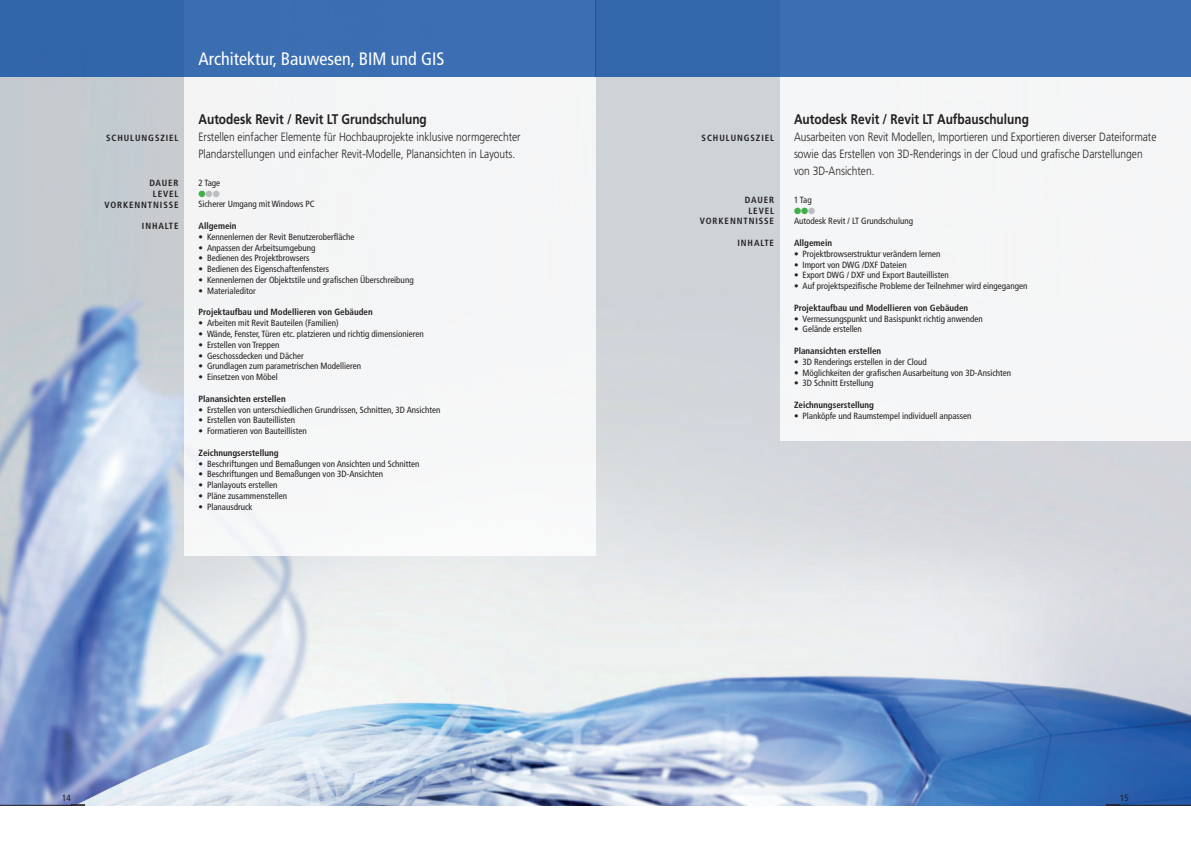
<style>
.page{position:relative;width:1191px;height:842px;background:#fff}
.page>*{position:absolute;margin:0;border:0;box-sizing:border-box;transform-origin:0 0}
.t1{font:condensed 18px "Frutiger LT Std";color:#fff}
.t2{font:700 14px "Frutiger LT Std";color:#231f20;scale:.85 1}
.t3{font:300 12px/17px "Frutiger LT Std";color:#231f20;scale:.85 1}
.t4{font:condensed 9px "Frutiger LT Std";color:#231f20}
.t5{font:700 condensed 9px "Frutiger LT Std";color:#231f20}
.t6{font:700 condensed 9px/10.8px "Frutiger LT Std";letter-spacing:.1em;color:#231f20;text-align:right}
.t7{font:9px "Zapf Ding Bats";color:#40ae49}
.s1{color:#bcbdc0}
</style>
<div class="page">
<img style="left:0;top:77px;width:1191px;height:728px">
<div style="left:184px;top:0;width:411px;height:556px;background:#f4f5f6"></div>
<div style="left:0;top:0;width:595px;height:77px;background:#3b6eb1"></div>
<div style="left:780px;top:0;width:411px;height:441px;background:#f5f6f7"></div>
<div style="left:595px;top:0;width:596px;height:77px;background:#3b6eb2"></div>
<hr style="left:0;top:805px;width:85px;height:1px;background:#231f20">
<svg style="left:71px;top:804px;width:14px;height:1px"></svg>
<hr style="left:1106px;top:805px;width:85px;height:1px;background:#231f20">
<svg style="left:1106px;top:804px;width:14px;height:1px"></svg>
<p class="t6" style="left:106px;top:132px;width:74px">SCHULUNGSZIEL</p>
<p class="t6" style="left:104px;top:178px;width:76px">DAUER<br>LEVEL<br>VORKENNTNISSE</p>
<p class="t6" style="left:142px;top:221px;width:38px">INHALTE</p>
<h1 class="t1" style="left:198px;top:48px;width:248px">Architektur, Bauwesen, BIM und GIS</h1>
<h2 class="t2" style="left:198px;top:111px;width:270px">Autodesk Revit / Revit LT Grundschulung</h2>
<h3 class="t3" style="left:198px;top:128px;width:380px">Erstellen einfacher Elemente für Hochbauprojekte inklusive normgerechter<br>Plandarstellungen und einfacher Revit-Modelle, Planansichten in Layouts.</h3>
<p class="t4" style="left:198px;top:177px;width:23px">2 Tage</p>
<p class="t7" style="left:198px;top:188px;width:23px">●<span class="s1">●●</span></p>
<p class="t4" style="left:198px;top:199px;width:118px">Sicherer Umgang mit Windows PC</p>
<p class="t5" style="left:198px;top:220px;width:40px">Allgemein</p>
<p class="t4" style="left:198px;top:231px;width:157px">• Kennenlernen der Revit Benutzeroberfläche</p>
<p class="t4" style="left:198px;top:242px;width:118px">• Anpassen der Arbeitsumgebung</p>
<p class="t4" style="left:198px;top:253px;width:112px">• Bedienen des Projektbrowsers</p>
<p class="t4" style="left:198px;top:264px;width:132px">• Bedienen des Eigenschaftenfensters</p>
<p class="t4" style="left:198px;top:275px;width:217px">• Kennenlernen der Objektstile und grafischen Überschreibung</p>
<p class="t4" style="left:198px;top:285px;width:59px">• Materialeditor</p>
<p class="t5" style="left:198px;top:307px;width:176px">Projektaufbau und Modellieren von Gebäuden</p>
<p class="t4" style="left:198px;top:318px;width:142px">• Arbeiten mit Revit Bauteilen (Familien)</p>
<p class="t4" style="left:198px;top:329px;width:227px">• Wände, Fenster, Türen etc. platzieren und richtig dimensionieren</p>
<p class="t4" style="left:198px;top:339px;width:82px">• Erstellen von Treppen</p>
<p class="t4" style="left:198px;top:350px;width:107px">• Geschossdecken und Dächer</p>
<p class="t4" style="left:198px;top:361px;width:164px">• Grundlagen zum parametrischen Modellieren</p>
<p class="t4" style="left:198px;top:372px;width:81px">• Einsetzen von Möbel</p>
<p class="t5" style="left:198px;top:393px;width:89px">Planansichten erstellen</p>
<p class="t4" style="left:198px;top:404px;width:243px">• Erstellen von unterschiedlichen Grundrissen, Schnitten, 3D Ansichten</p>
<p class="t4" style="left:198px;top:415px;width:98px">• Erstellen von Bauteillisten</p>
<p class="t4" style="left:198px;top:426px;width:110px">• Formatieren von Bauteillisten</p>
<p class="t5" style="left:198px;top:447px;width:82px">Zeichnungserstellung</p>
<p class="t4" style="left:198px;top:458px;width:222px">• Beschriftungen und Bemaßungen von Ansichten und Schnitten</p>
<p class="t4" style="left:198px;top:469px;width:186px">• Beschriftungen und Bemaßungen von 3D-Ansichten</p>
<p class="t4" style="left:198px;top:480px;width:80px">• Planlayouts erstellen</p>
<p class="t4" style="left:198px;top:491px;width:90px">• Pläne zusammenstellen</p>
<p class="t4" style="left:198px;top:501px;width:55px">• Planausdruck</p>
<p class="t6" style="left:701px;top:132px;width:74px">SCHULUNGSZIEL</p>
<p class="t6" style="left:700px;top:194px;width:76px">DAUER<br>LEVEL<br>VORKENNTNISSE</p>
<p class="t6" style="left:737px;top:237px;width:38px">INHALTE</p>
<h2 class="t2" style="left:794px;top:111px;width:278px">Autodesk Revit / Revit LT Aufbauschulung</h2>
<h3 class="t3" style="left:794px;top:128px;width:428px">Ausarbeiten von Revit Modellen, Importieren und Exportieren diverser Dateiformate sowie das Erstellen von 3D-Renderings in der Cloud und grafische Darstellungen von 3D-Ansichten.</h3>
<p class="t4" style="left:794px;top:194px;width:19px">1 Tag</p>
<p class="t7" style="left:794px;top:205px;width:23px">●●<span class="s1">●</span></p>
<p class="t4" style="left:794px;top:216px;width:120px">Autodesk Revit / LT Grundschulung</p>
<p class="t5" style="left:794px;top:237px;width:40px">Allgemein</p>
<p class="t4" style="left:794px;top:248px;width:148px">• Projektbrowserstruktur verändern lernen</p>
<p class="t4" style="left:794px;top:259px;width:114px">• Import von DWG /DXF Dateien</p>
<p class="t4" style="left:794px;top:270px;width:156px">• Export DWG / DXF und Export Bauteillisten</p>
<p class="t4" style="left:794px;top:281px;width:235px">• Auf projektspezifische Probleme der Teilnehmer wird eingegangen</p>
<p class="t5" style="left:794px;top:302px;width:176px">Projektaufbau und Modellieren von Gebäuden</p>
<p class="t4" style="left:794px;top:313px;width:190px">• Vermessungspunkt und Basispunkt richtig anwenden</p>
<p class="t4" style="left:794px;top:324px;width:69px">• Gelände erstellen</p>
<p class="t5" style="left:794px;top:345px;width:89px">Planansichten erstellen</p>
<p class="t4" style="left:794px;top:356px;width:134px">• 3D Renderings erstellen in der Cloud</p>
<p class="t4" style="left:794px;top:367px;width:219px">• Möglichkeiten der grafischen Ausarbeitung von 3D-Ansichten</p>
<p class="t4" style="left:794px;top:378px;width:81px">• 3D Schnitt Erstellung</p>
<p class="t5" style="left:794px;top:399px;width:82px">Zeichnungserstellung</p>
<p class="t4" style="left:794px;top:410px;width:179px">• Planköpfe und Raumstempel individuell anpassen</p>
<p class="t4" style="left:62px;top:792px;width:10px">14</p>
<p class="t4" style="left:1120px;top:792px;width:10px">15</p>
</div>
